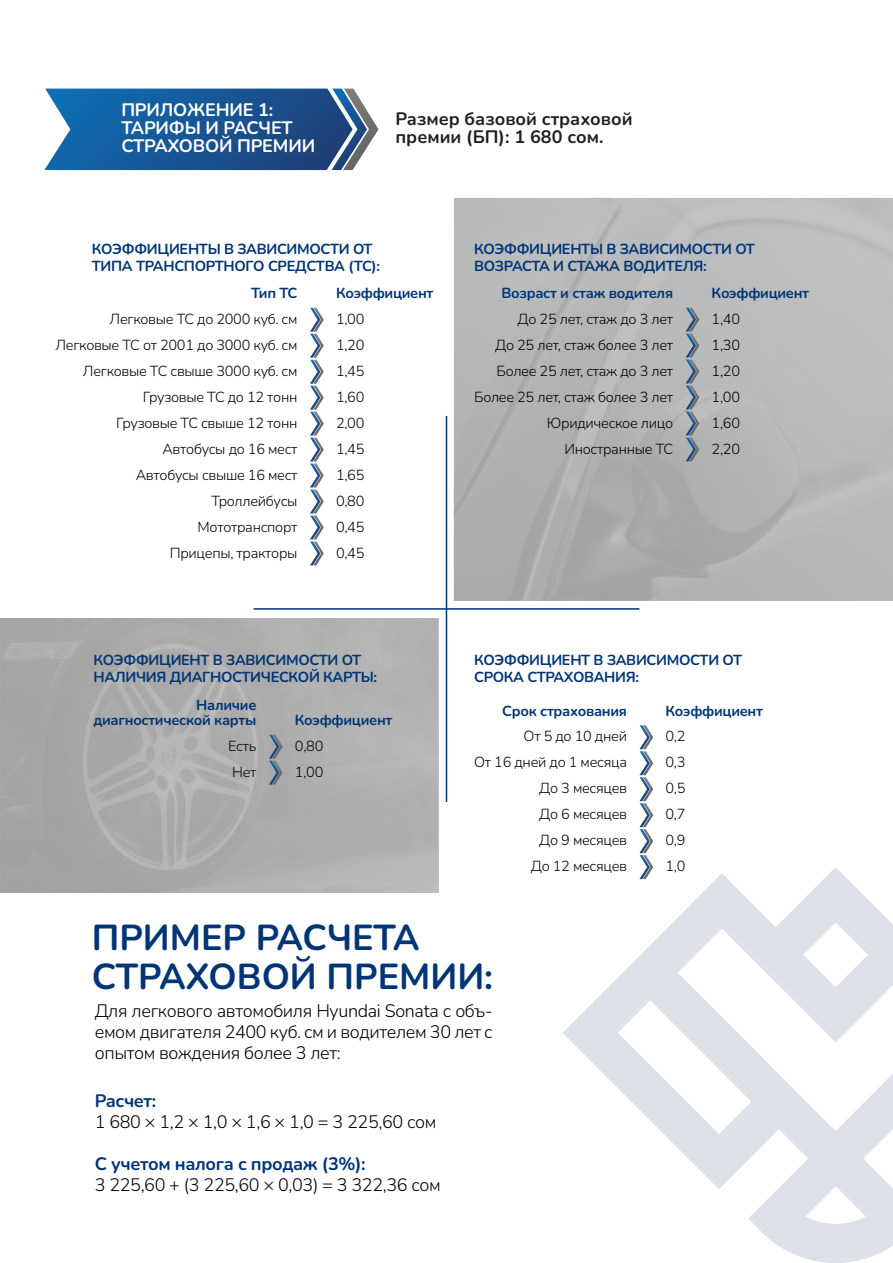
<style>
.page{position:relative;width:893px;height:1263px;background:#fff}
.page>*{position:absolute;margin:0;border:0;box-sizing:border-box;transform-origin:0 0}
.t1{font:700 36px/39px "Nunito";color:#003575}
.t2{font:300 18px/21px "Nunito";letter-spacing:-.02em;color:#000;text-align:justify}
.t3{font:700 18px/18px "Nunito";color:#231f20}
.t4{font:700 18px/18px "Nunito";letter-spacing:-.01em;color:#fff}
.t5{font:700 18px "Nunito";letter-spacing:-.02em;color:#003575}
.t6{font:300 14.55px "Nunito";letter-spacing:-.02em;color:#000}
.t7{font:700 14.55px/17.4px "Nunito";letter-spacing:-.02em;color:#003575}
</style>
<div class="page">
<img style="left:0;top:619px;width:438px;height:274px">
<svg style="left:44px;top:89px;width:335px;height:81px;background:#30669d"></svg>
<svg style="left:563px;top:867px;width:330px;height:396px"></svg>
<svg style="left:310px;top:308px;width:14px;height:257px"></svg>
<svg style="left:686px;top:308px;width:13px;height:153px;background:#8995a1"></svg>
<svg style="left:269px;top:735px;width:14px;height:49px"></svg>
<svg style="left:639px;top:725px;width:14px;height:154px"></svg>
<hr style="left:446px;top:416px;width:1px;height:386px;background:#003575">
<hr style="left:254px;top:608px;width:385px;height:2px;background:#003575">
<p class="t4" style="left:121px;top:100px;width:195px">ПРИЛОЖЕНИЕ 1:<br>ТАРИФЫ И РАСЧЕТ<br>СТРАХОВОЙ ПРЕМИИ</p>
<p class="t3" style="left:395px;top:109px;width:239px">Размер базовой страховой премии (БП): 1 680 сом.</p>
<p class="t7" style="left:92px;top:239px;width:290px">КОЭФФИЦИЕНТЫ В ЗАВИСИМОСТИ ОТ<br>ТИПА ТРАНСПОРТНОГО СРЕДСТВА (ТС):</p>
<p class="t7" style="left:251px;top:284px;width:48px">Тип ТС</p>
<p class="t6" style="left:110px;top:309px;width:189px">Легковые ТС до 2000 куб. см</p>
<p class="t6" style="left:336px;top:309px;width:30px">1,00</p>
<p class="t6" style="left:55px;top:335px;width:244px">Легковые ТС от 2001 до 3000 куб. см</p>
<p class="t6" style="left:336px;top:335px;width:30px">1,20</p>
<p class="t6" style="left:83px;top:361px;width:216px">Легковые ТС свыше 3000 куб. см</p>
<p class="t6" style="left:336px;top:361px;width:30px">1,45</p>
<p class="t6" style="left:143px;top:387px;width:156px">Грузовые ТС до 12 тонн</p>
<p class="t6" style="left:336px;top:387px;width:30px">1,60</p>
<p class="t6" style="left:116px;top:413px;width:183px">Грузовые ТС свыше 12 тонн</p>
<p class="t6" style="left:336px;top:413px;width:30px">2,00</p>
<p class="t6" style="left:162px;top:439px;width:137px">Автобусы до 16 мест</p>
<p class="t6" style="left:336px;top:439px;width:30px">1,45</p>
<p class="t6" style="left:136px;top:465px;width:163px">Автобусы свыше 16 мест</p>
<p class="t6" style="left:336px;top:465px;width:30px">1,65</p>
<p class="t6" style="left:212px;top:490px;width:87px">Троллейбусы</p>
<p class="t6" style="left:336px;top:490px;width:30px">0,80</p>
<p class="t6" style="left:198px;top:516px;width:101px">Мототранспорт</p>
<p class="t6" style="left:336px;top:516px;width:30px">0,45</p>
<p class="t6" style="left:170px;top:542px;width:129px">Прицепы, тракторы</p>
<p class="t6" style="left:336px;top:542px;width:30px">0,45</p>
<p class="t7" style="left:336px;top:284px;width:99px">Коэффициент</p>
<p class="t7" style="left:93px;top:651px;width:285px">КОЭФФИЦИЕНТ В ЗАВИСИМОСТИ ОТ<br>НАЛИЧИЯ ДИАГНОСТИЧЕСКОЙ КАРТЫ:</p>
<p class="t7" style="left:93px;top:697px;width:165px;line-height:14.5px;text-align:right">Наличие диагностической карты</p>
<p class="t6" style="left:228px;top:736px;width:30px">Есть</p>
<p class="t6" style="left:295px;top:736px;width:30px">0,80</p>
<p class="t6" style="left:232px;top:762px;width:26px">Нет</p>
<p class="t6" style="left:295px;top:762px;width:30px">1,00</p>
<p class="t7" style="left:295px;top:710px;width:99px">Коэффициент</p>
<p class="t7" style="left:474px;top:239px;width:282px">КОЭФФИЦИЕНТЫ В ЗАВИСИМОСТИ ОТ<br>ВОЗРАСТА И СТАЖА ВОДИТЕЛЯ:</p>
<p class="t7" style="left:501px;top:284px;width:173px">Возраст и стаж водителя</p>
<p class="t6" style="left:518px;top:309px;width:157px">До 25 лет, стаж до 3 лет</p>
<p class="t6" style="left:712px;top:309px;width:30px">1,40</p>
<p class="t6" style="left:495px;top:335px;width:179px">До 25 лет, стаж более 3 лет</p>
<p class="t6" style="left:712px;top:335px;width:30px">1,30</p>
<p class="t6" style="left:496px;top:360px;width:178px">Более 25 лет, стаж до 3 лет</p>
<p class="t6" style="left:712px;top:360px;width:30px">1,20</p>
<p class="t6" style="left:474px;top:386px;width:200px">Более 25 лет, стаж более 3 лет</p>
<p class="t6" style="left:712px;top:386px;width:30px">1,00</p>
<p class="t6" style="left:547px;top:412px;width:128px">Юридическое лицо</p>
<p class="t6" style="left:712px;top:412px;width:30px">1,60</p>
<p class="t6" style="left:564px;top:438px;width:110px">Иностранные ТС</p>
<p class="t6" style="left:712px;top:438px;width:30px">2,20</p>
<p class="t7" style="left:712px;top:283px;width:99px">Коэффициент</p>
<p class="t7" style="left:474px;top:651px;width:269px">КОЭФФИЦИЕНТ В ЗАВИСИМОСТИ ОТ<br>СРОКА СТРАХОВАНИЯ:</p>
<p class="t7" style="left:502px;top:701px;width:126px">Срок страхования</p>
<p class="t6" style="left:524px;top:726px;width:105px">От 5 до 10 дней</p>
<p class="t6" style="left:665px;top:726px;width:22px">0,2</p>
<p class="t6" style="left:474px;top:752px;width:154px">От 16 дней до 1 месяца</p>
<p class="t6" style="left:665px;top:752px;width:22px">0,3</p>
<p class="t6" style="left:539px;top:778px;width:89px">До 3 месяцев</p>
<p class="t6" style="left:665px;top:778px;width:22px">0,5</p>
<p class="t6" style="left:539px;top:804px;width:89px">До 6 месяцев</p>
<p class="t6" style="left:665px;top:804px;width:22px">0,7</p>
<p class="t6" style="left:539px;top:830px;width:89px">До 9 месяцев</p>
<p class="t6" style="left:665px;top:830px;width:22px">0,9</p>
<p class="t6" style="left:531px;top:856px;width:98px">До 12 месяцев</p>
<p class="t6" style="left:665px;top:856px;width:22px">1,0</p>
<p class="t7" style="left:665px;top:701px;width:99px">Коэффициент</p>
<h1 class="t1" style="left:92px;top:917px;width:403px">ПРИМЕР РАСЧЕТА<br>СТРАХОВОЙ ПРЕМИИ:</h1>
<p class="t2" style="left:95px;top:999px;width:399px">Для легкового автомобиля Hyundai Sonata с объ&shy;емом двигателя 2400 куб. см и водителем 30 лет с опытом вождения более 3 лет:</p>
<p class="t5" style="left:95px;top:1088px;width:63px">Расчет:</p>
<p class="t2" style="left:95px;top:1111px;width:343px">1 680 × 1,2 × 1,0 × 1,6 × 1,0 = 3 225,60 сом</p>
<p class="t5" style="left:95px;top:1151px;width:272px">С учетом налога с продаж (3%):</p>
<p class="t2" style="left:95px;top:1174px;width:348px">3 225,60 + (3 225,60 × 0,03) = 3 322,36 сом</p>
</div>
